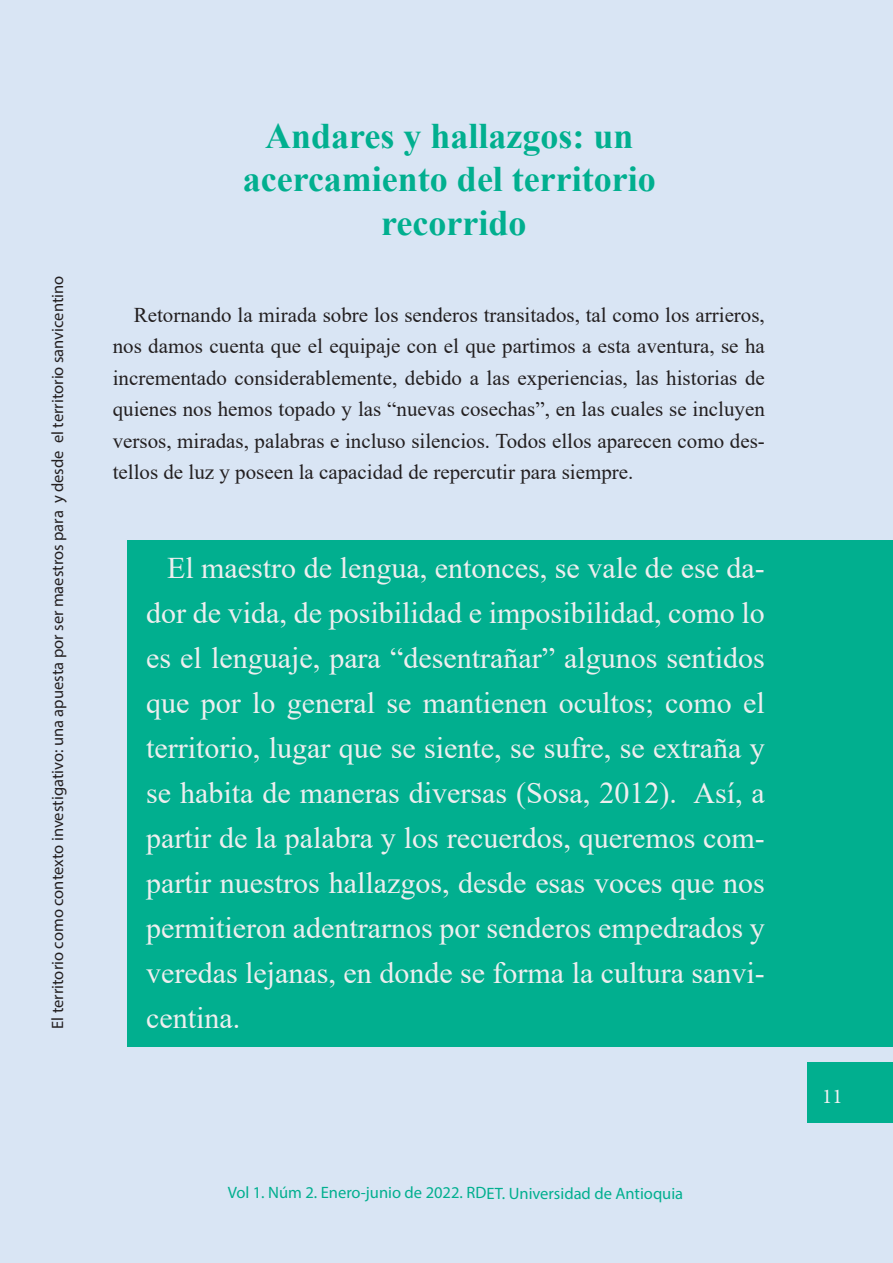
<style>
.page{position:relative;width:893px;height:1263px;background:#d9e5f4}
.page>*{position:absolute;margin:0;border:0;box-sizing:border-box;transform-origin:0 0}
.t1{font:700 36px "Times New Roman";color:#01af8f}
.t2{font:30px/45px "Times New Roman";color:#eeeeef;text-align:justify}
.t3{font:21px/31.5px "Times New Roman";color:#231f20;text-align:justify}
.t4{font:21px "Minion Pro";color:#f0f1f2}
.t5{font:16.5px "Myriad Pro";color:#231f20}
.t6{font:16.5px "Myriad Pro";letter-spacing:-.005em;color:#01af8f}
</style>
<div class="page">
<div style="left:808px;top:1062px;width:85px;height:61px;background:#01af8f"></div>
<div style="left:128px;top:540px;width:765px;height:506px;background:#01af8f"></div>
<p class="t5" style="left:48px;top:1029px;width:755px;rotate:-90deg">El territorio como contexto investigativo: una apuesta por ser maestros para y desde el territorio sanvicentino</p>
<p class="t1" style="left:265px;top:110px;width:370px">Andares y hallazgos: un</p>
<p class="t1" style="left:243px;top:153px;width:415px">acercamiento del territorio</p>
<p class="t1" style="left:381px;top:197px;width:147px">recorrido</p>
<p class="t3" style="left:113px;top:298px;width:654px;text-indent:21px">Retornando la mirada sobre los senderos transitados, tal como los arrieros, nos damos cuenta que el equipaje con el que partimos a esta aventura, se ha incrementado considerablemente, debido a las experiencias, las historias de quienes nos hemos topado y las “nuevas cosechas”, en las cuales se incluyen versos, miradas, palabras e incluso silencios. Todos ellos aparecen como des&shy;tellos de luz y poseen la capacidad de repercutir para siempre.</p>
<p class="t2" style="left:146px;top:544px;width:620px;text-indent:21px">El maestro de lengua, entonces, se vale de ese da&shy;dor de vida, de posibilidad e imposibilidad, como lo es el lenguaje, para “desentrañar” algunos sentidos que por lo general se mantienen ocultos; como el territorio, lugar que se siente, se sufre, se extraña y se habita de maneras diversas (Sosa, 2012). Así, a partir de la palabra y los recuerdos, queremos com&shy;partir nuestros hallazgos, desde esas voces que nos permitieron adentrarnos por senderos empedrados y veredas lejanas, en donde se forma la cultura sanvi&shy;centina.</p>
<p class="t6" style="left:228px;top:1183px;width:457px">Vol 1. Núm 2. Enero-junio de 2022. RDET. Universidad de Antioquia</p>
<p class="t4" style="left:822px;top:1082px;width:22px">11</p>
</div>
